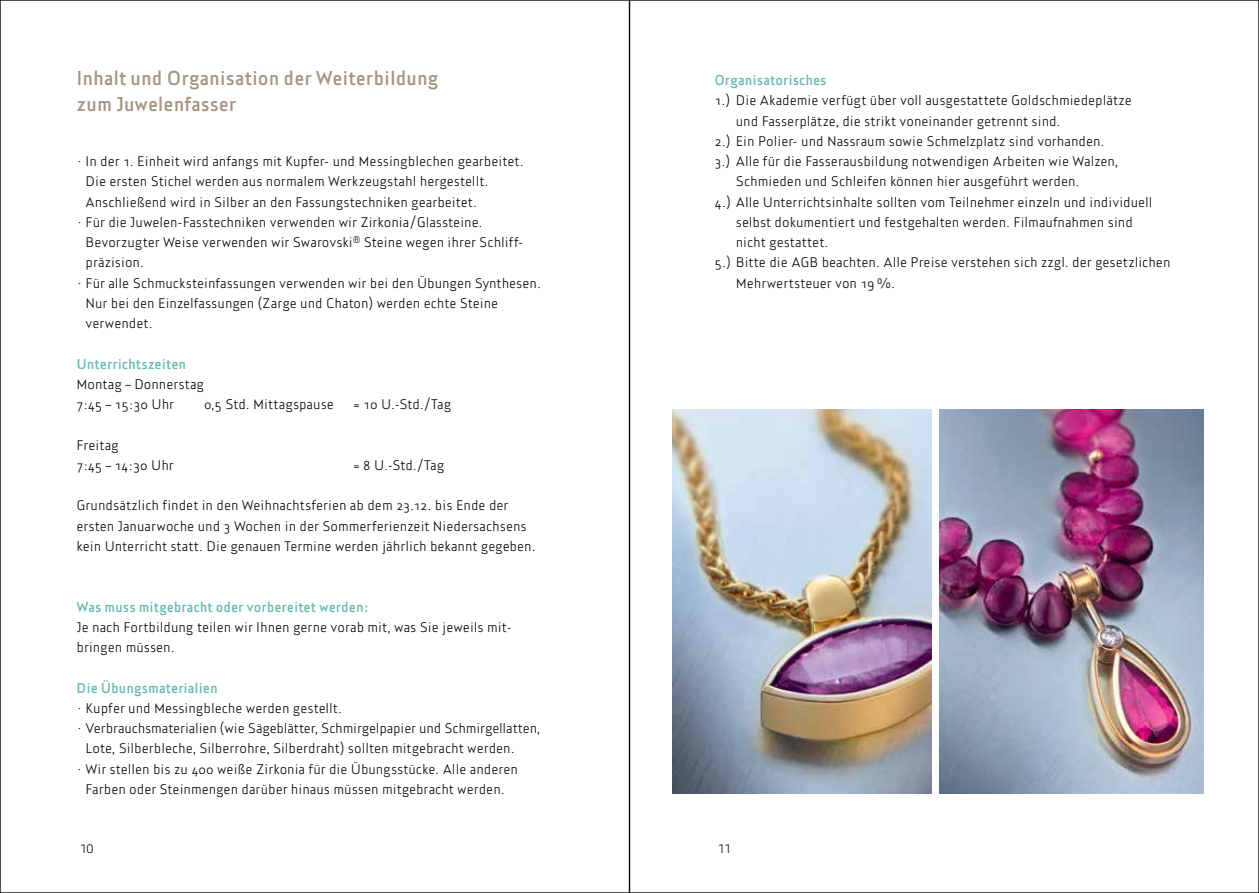
<style>
.page{position:relative;width:1259px;height:893px;background:#fff}
.page>*{position:absolute;margin:0;border:0;box-sizing:border-box;transform-origin:0 0}
.t1{font:700 21px/25.5px "Casa Pro";color:#a59483}
.t2{font:700 15px "Casa Pro";color:#68bbaf}
.t3{font:300 14.55px/20.2px "Casa Pro";color:#000}
.t4{font:300 13.05px "Casa Pro";color:#000}
</style>
<div class="page">
<img style="left:672px;top:409px;width:259px;height:385px">
<img style="left:940px;top:409px;width:263px;height:385px">
<h1 class="t1" style="left:77px;top:66px;width:363px">Inhalt und Organisation der Weiterbildung zum Juwelenfasser</h1>
<p class="t3" style="left:77px;top:151px;width:449px">· In der 1. Einheit wird anfangs mit Kupfer- und Messingblechen gearbeitet.</p>
<p class="t3" style="left:86px;top:171px;width:404px">Die ersten Stichel werden aus normalem Werkzeugstahl hergestellt.</p>
<p class="t3" style="left:86px;top:192px;width:393px">Anschließend wird in Silber an den Fassungstechniken gearbeitet.</p>
<p class="t3" style="left:77px;top:212px;width:407px">· Für die Juwelen-Fasstechniken verwenden wir Zirkonia/Glassteine.</p>
<p class="t3" style="left:86px;top:232px;width:439px">Bevorzugter Weise verwenden wir Swarovski<sup>®</sup> Steine wegen ihrer Schliff-</p>
<p class="t3" style="left:86px;top:252px;width:60px">präzision.</p>
<p class="t3" style="left:77px;top:273px;width:466px">· Für alle Schmucksteinfassungen verwenden wir bei den Übungen Synthesen.</p>
<p class="t3" style="left:86px;top:293px;width:414px">Nur bei den Einzelfassungen (Zarge und Chaton) werden echte Steine</p>
<p class="t3" style="left:86px;top:313px;width:69px">verwendet.</p>
<p class="t2" style="left:77px;top:355px;width:111px">Unterrichtszeiten</p>
<p class="t3" style="left:77px;top:374px;width:129px">Montag – Donnerstag<br>7:45 – 15:30 Uhr</p>
<p class="t3" style="left:204px;top:394px;width:131px">0,5 Std. Mittagspause</p>
<p class="t3" style="left:353px;top:394px;width:100px">= 10 U.-Std./Tag</p>
<p class="t3" style="left:77px;top:435px;width:99px">Freitag<br>7:45 – 14:30 Uhr</p>
<p class="t3" style="left:353px;top:455px;width:93px">= 8 U.-Std./Tag</p>
<p class="t3" style="left:77px;top:495px;width:460px">Grundsätzlich findet in den Weihnachtsferien ab dem 23.12. bis Ende der ersten Januarwoche und 3 Wochen in der Sommerferienzeit Niedersachsens kein Unterricht statt. Die genauen Termine werden jährlich bekannt gegeben.</p>
<p class="t2" style="left:77px;top:598px;width:294px">Was muss mitgebracht oder vorbereitet werden:</p>
<p class="t3" style="left:77px;top:617px;width:436px">Je nach Fortbildung teilen wir Ihnen gerne vorab mit, was Sie jeweils mit&shy;bringen müssen.</p>
<p class="t2" style="left:77px;top:679px;width:143px">Die Übungsmaterialien</p>
<p class="t3" style="left:77px;top:698px;width:267px">· Kupfer und Messingbleche werden gestellt.</p>
<p class="t3" style="left:77px;top:718px;width:465px">· Verbrauchsmaterialien (wie Sägeblätter, Schmirgelpapier und Schmirgellatten,</p>
<p class="t3" style="left:86px;top:738px;width:431px">Lote, Silberbleche, Silberrohre, Silberdraht) sollten mitgebracht werden.</p>
<p class="t3" style="left:77px;top:759px;width:443px">· Wir stellen bis zu 400 weiße Zirkonia für die Übungsstücke. Alle anderen</p>
<p class="t3" style="left:86px;top:779px;width:421px">Farben oder Steinmengen darüber hinaus müssen mitgebracht werden.</p>
<p class="t2" style="left:714px;top:71px;width:114px">Organisatorisches</p>
<p class="t3" style="left:714px;top:90px;width:419px">1.) Die Akademie verfügt über voll ausgestattete Goldschmiedeplätze</p>
<p class="t3" style="left:736px;top:111px;width:326px">und Fasserplätze, die strikt voneinander getrennt sind.</p>
<p class="t3" style="left:714px;top:131px;width:391px">2.) Ein Polier- und Nassraum sowie Schmelzplatz sind vorhanden.</p>
<p class="t3" style="left:714px;top:151px;width:405px">3.) Alle für die Fasserausbildung notwendigen Arbeiten wie Walzen,</p>
<p class="t3" style="left:736px;top:171px;width:345px">Schmieden und Schleifen können hier ausgeführt werden.</p>
<p class="t3" style="left:714px;top:192px;width:439px">4.) Alle Unterrichtsinhalte sollten vom Teilnehmer einzeln und individuell</p>
<p class="t3" style="left:736px;top:212px;width:399px">selbst dokumentiert und festgehalten werden. Filmaufnahmen sind</p>
<p class="t3" style="left:736px;top:232px;width:94px">nicht gestattet.</p>
<p class="t3" style="left:714px;top:252px;width:457px">5.) Bitte die AGB beachten. Alle Preise verstehen sich zzgl. der gesetzlichen</p>
<p class="t3" style="left:736px;top:273px;width:161px">Mehrwertsteuer von 19 %.</p>
<p class="t4" style="left:80px;top:841px;width:16px">10</p>
<p class="t4" style="left:718px;top:841px;width:14px">11</p>
</div>
